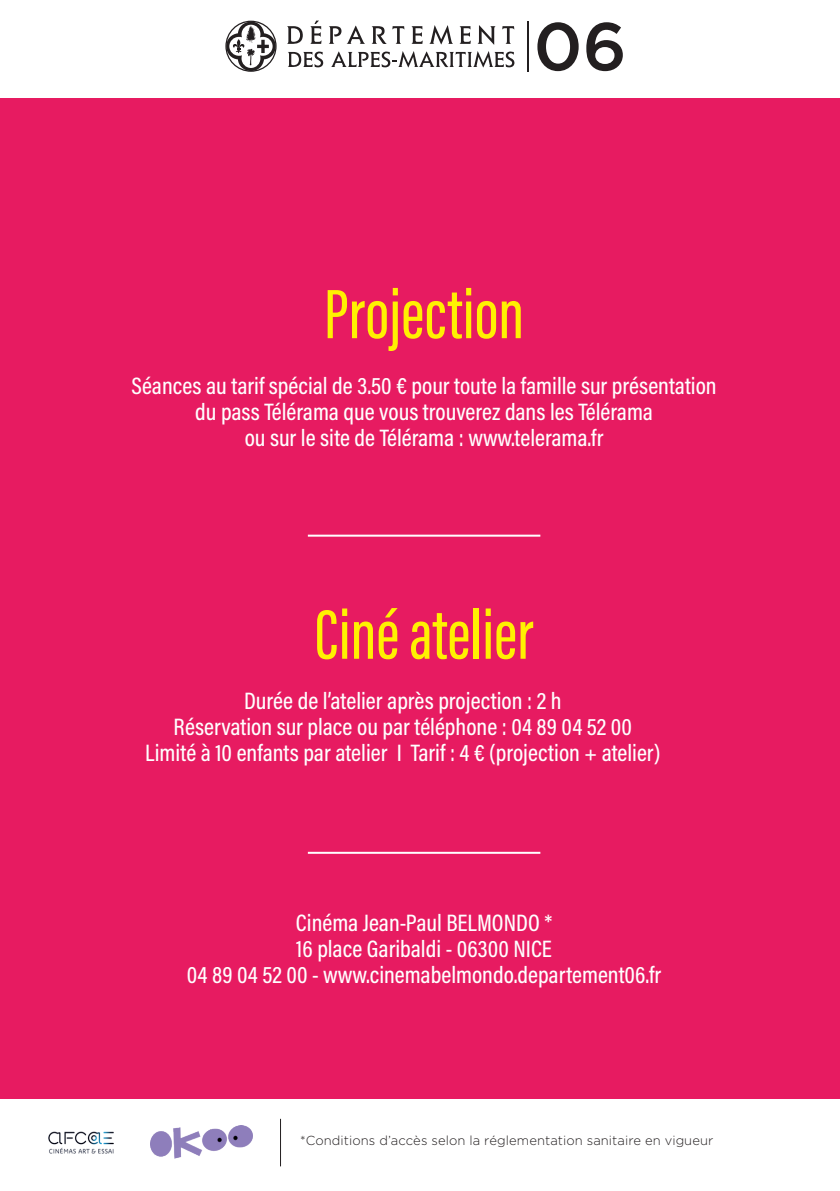
<style>
.page{position:relative;width:840px;height:1191px;background:#fff}
.page>*{position:absolute;margin:0;border:0;box-sizing:border-box;transform-origin:0 0}
.t1{font:500 72px "Acumin Pro Extra Cond";color:#fff101}
.t2{font:500 24px/26px "Acumin Pro Cond";color:#fff;text-align:center}
.t3{font:300 13px "Gotham";letter-spacing:.005em;color:#231f20}
</style>
<div class="page">
<hr style="left:527px;top:21px;width:1px;height:51px;background:#231f20">
<svg style="left:537px;top:22px;width:41px;height:49px"></svg>
<svg style="left:586px;top:22px;width:36px;height:49px"></svg>
<svg style="left:287px;top:26px;width:15px;height:18px"></svg>
<svg style="left:310px;top:21px;width:11px;height:23px"></svg>
<svg style="left:329px;top:26px;width:36px;height:18px"></svg>
<svg style="left:371px;top:26px;width:15px;height:18px"></svg>
<svg style="left:392px;top:26px;width:12px;height:18px"></svg>
<svg style="left:411px;top:26px;width:11px;height:18px"></svg>
<svg style="left:429px;top:25px;width:23px;height:19px"></svg>
<svg style="left:459px;top:26px;width:11px;height:18px"></svg>
<svg style="left:477px;top:25px;width:18px;height:20px"></svg>
<svg style="left:502px;top:26px;width:12px;height:18px"></svg>
<svg style="left:288px;top:52px;width:35px;height:15px"></svg>
<svg style="left:331px;top:51px;width:183px;height:16px"></svg>
<svg style="left:225px;top:21px;width:51px;height:51px"></svg>
<hr style="left:280px;top:1118px;width:1px;height:48px;background:#231f20">
<div style="left:0;top:98px;width:839px;height:1000px;background:#e71b61"></div>
<img style="left:48px;top:1131px;width:66px;height:23px">
<img style="left:150px;top:1125px;width:102px;height:33px">
<hr style="left:308px;top:534px;width:232px;height:2px;background:#fff">
<hr style="left:308px;top:851px;width:232px;height:2px;background:#fff">
<p class="t1" style="left:324px;top:270px;width:201px">Projection</p>
<p class="t2" style="left:131px;top:372px;width:586px">Séances au tarif spécial de 3.50 € pour toute la famille sur présentation du pass Télérama que vous trouverez dans les Télérama<br>ou sur le site de Télérama : www.telerama.fr</p>
<p class="t1" style="left:314px;top:591px;width:220px">Ciné atelier</p>
<p class="t2" style="left:145px;top:687px;width:517px">Durée de l’atelier après projection : 2 h<br>Réservation sur place ou par téléphone : 04 89 04 52 00<br>Limité à 10 enfants par atelier I Tarif : 4 € (projection + atelier)</p>
<p class="t2" style="left:187px;top:909px;width:475px">Cinéma Jean-Paul BELMONDO *<br>16 place Garibaldi - 06300 NICE<br>04 89 04 52 00 - www.cinemabelmondo.departement06.fr</p>
<p class="t3" style="left:300px;top:1133px;width:414px">*Conditions d’accès selon la réglementation sanitaire en vigueur</p>
</div>
